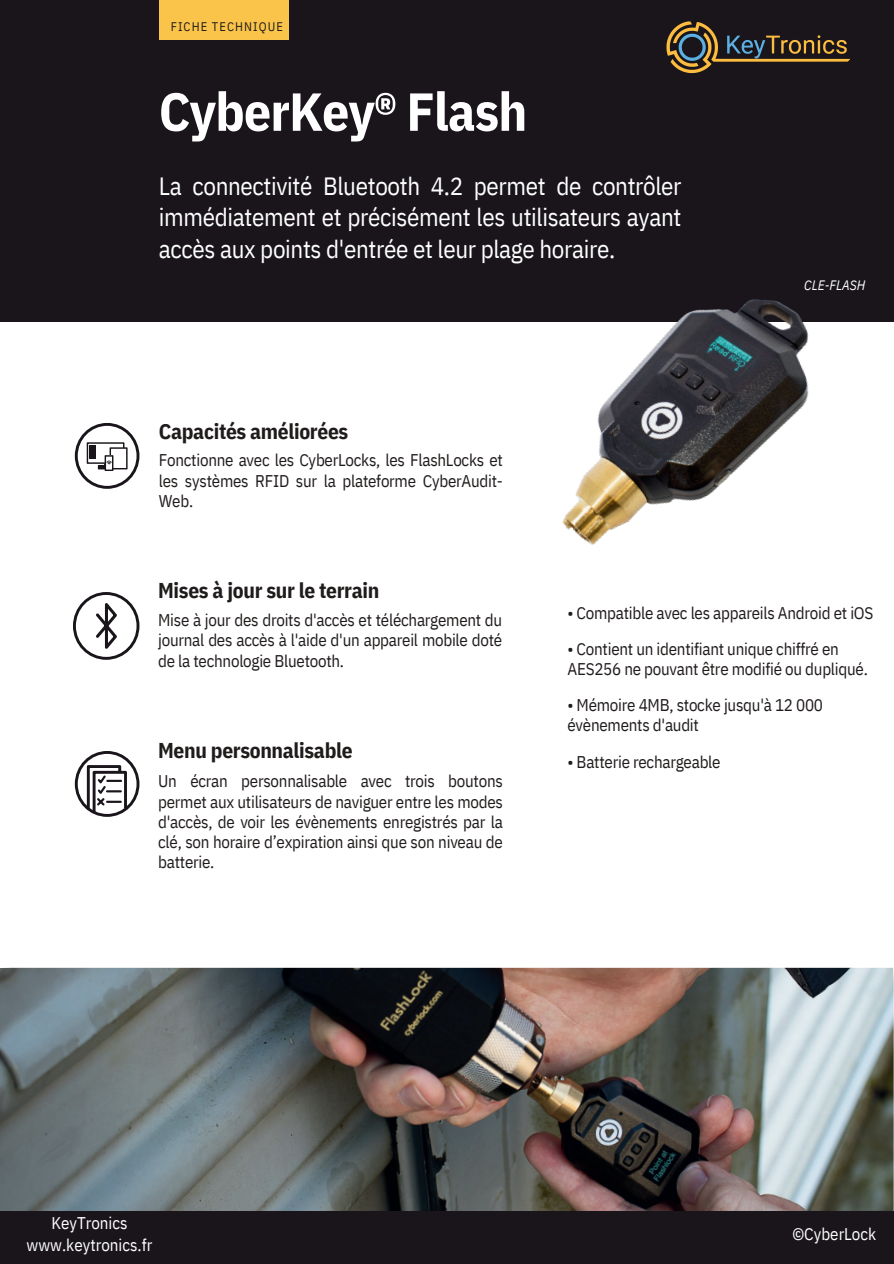
<style>
.page{position:relative;width:894px;height:1264px;background:#fff}
.page>*{position:absolute;margin:0;border:0;box-sizing:border-box;transform-origin:0 0}
.t1{font:700 53.55px "IBM Plex Sans Cond";letter-spacing:-.015em;color:#fff}
.t2{font:24.9px/31.5px "IBM Plex Sans Cond";letter-spacing:-.015em;color:#fff;text-align:justify}
.t3{font:700 21.45px "IBM Plex Sans Cond";letter-spacing:-.015em;color:#211c1c}
.t4{font:16.95px/20.2px "IBM Plex Sans Cond";letter-spacing:-.015em;color:#211c1c;text-align:justify}
.t5{font:16.95px/21.9px "IBM Plex Sans Cond";color:#fff;text-align:center}
.t6{font:italic 13.65px "IBM Plex Sans Cond";color:#fff}
.t7{font:12.45px "IBM Plex Sans Cond";letter-spacing:.085em;color:#211c1c}
</style>
<div class="page">
<img style="left:0;top:967px;width:893px;height:244px">
<div style="left:0;top:1211px;width:893px;height:52px;background:#19151b"></div>
<div style="left:0;top:0;width:893px;height:322px;background:#19151b"></div>
<div style="left:160px;top:0;width:129px;height:40px;background:#fac44a"></div>
<svg style="left:666px;top:21px;width:184px;height:52px"></svg>
<img style="left:562px;top:299px;width:247px;height:246px">
<svg style="left:73px;top:592px;width:66px;height:67px"></svg>
<svg style="left:75px;top:751px;width:64px;height:65px"></svg>
<svg style="left:75px;top:423px;width:64px;height:66px"></svg>
<p class="t7" style="left:171px;top:17px;width:114px">FICHE TECHNIQUE</p>
<h1 class="t1" style="left:159px;top:69px;width:370px">CyberKey® Flash</h1>
<h2 class="t2" style="left:159px;top:168px;width:524px">La connectivité Bluetooth 4.2 permet de contrôler immédiatement et précisément les utilisateurs ayant accès aux points d'entrée et leur plage horaire.</h2>
<p class="t3" style="left:159px;top:414px;width:191px">Capacités améliorées</p>
<p class="t4" style="left:159px;top:448px;width:345px">Fonctionne avec les CyberLocks, les FlashLocks et les systèmes RFID sur la plateforme CyberAudit-Web.</p>
<p class="t3" style="left:158px;top:573px;width:223px">Mises à jour sur le terrain</p>
<p class="t6" style="left:804px;top:275px;width:63px">CLE-FLASH</p>
<p class="t4" style="left:158px;top:608px;width:345px">Mise à jour des droits d'accès et téléchargement du journal des accès à l'aide d'un appareil mobile doté de la technologie Bluetooth.</p>
<p class="t4" style="left:567px;top:601px;width:307px">• Compatible avec les appareils Android et iOS</p>
<p class="t4" style="left:567px;top:637px;width:302px">• Contient un identifiant unique chiffré en<br>AES256 ne pouvant être modifié ou dupliqué.</p>
<p class="t4" style="left:567px;top:693px;width:257px">• Mémoire 4MB, stocke jusqu'à 12 000 évènements d'audit</p>
<p class="t4" style="left:567px;top:750px;width:155px">• Batterie rechargeable</p>
<p class="t3" style="left:158px;top:733px;width:196px">Menu personnalisable</p>
<p class="t4" style="left:158px;top:769px;width:346px">Un écran personnalisable avec trois boutons permet aux utilisateurs de naviguer entre les modes d'accès, de voir les évènements enregistrés par la clé, son horaire d’expiration ainsi que son niveau de batterie.</p>
<p class="t5" style="left:27px;top:1210px;width:127px">KeyTronics www.keytronics.fr</p>
<p class="t5" style="left:792px;top:1221px;width:85px">©CyberLock</p>
</div>
